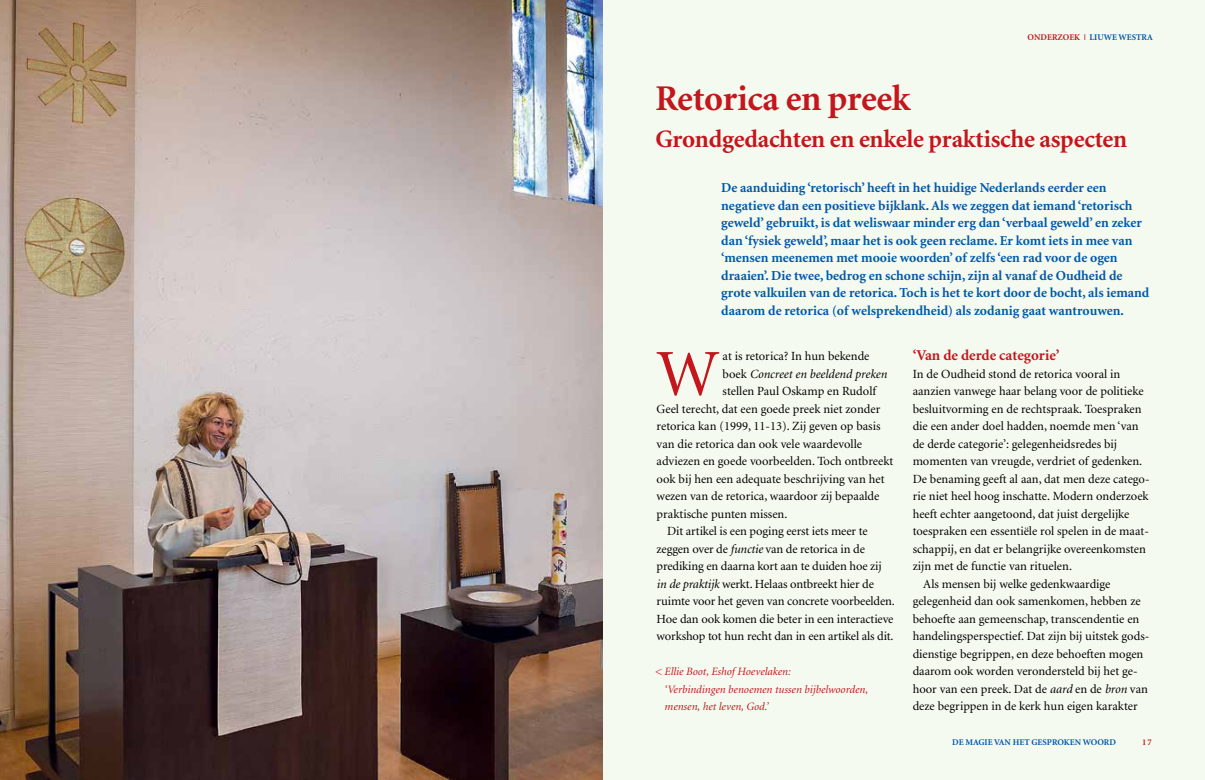
<style>
.page{position:relative;width:1205px;height:780px;background:#fff}
.page>*{position:absolute;margin:0;border:0;box-sizing:border-box;transform-origin:0 0}
.t1{font:66.38px "Minion";color:#c4161c}
.t2{font:700 36.25px "Minion";letter-spacing:-.01em;color:#c4161c}
.t3{font:700 25px "Minion";letter-spacing:-.01em;color:#c4161c}
.t4{font:700 15px "Minion";letter-spacing:-.005em;color:#c4161c}
.t5{font:700 13.75px/17.5px "Minion";color:#0058a9}
.t6{font:12.5px "Minion";color:#000}
.t7{font:italic 12.5px "Minion";color:#000}
.t8{font:italic 11.25px/17.5px "Minion";color:#c4161c}
.t9{font:700 8.75px "Minion";color:#0058a9}
.t10{font:700 8.75px "Minion";color:#c4161c}
.s1{color:#c4161c}
.s2{font-style:italic}
.s3{font-style:normal}
</style>
<div class="page">
<div style="left:602px;top:0;width:603px;height:780px;background:#f5faf0"></div>
<img style="left:0;top:0;width:602px;height:780px">
<p class="t9" style="left:1027px;top:32px;width:127px"><span class="s1">ONDERZOEK |</span> LIUWE WESTRA</p>
<h2 class="t2" style="left:655px;top:80px;width:257px">Retorica en preek</h2>
<h3 class="t3" style="left:655px;top:127px;width:473px">Grondgedachten en enkele praktische aspecten</h3>
<p class="t5" style="left:721px;top:179px;width:430px">De aanduiding ‘retorisch’ heeft in het huidige Nederlands eerder een negatieve dan een positieve bijklank. Als we zeggen dat iemand ‘retorisch geweld’ gebruikt, is dat weliswaar minder erg dan ‘verbaal geweld’ en zeker dan ‘fysiek geweld’, maar het is ook geen reclame. Er komt iets in mee van ‘mensen meenemen met mooie woorden’ of zelfs ‘een rad voor de ogen draaien’. Die twee, bedrog en schone schijn, zijn al vanaf de Oudheid de grote valkuilen van de retorica. Toch is het te kort door de bocht, als iemand daarom de retorica (of welsprekendheid) als zodanig gaat wantrouwen.</p>
<p class="t4" style="left:912px;top:348px;width:148px">‘Van de derde categorie’</p>
<p class="t6" style="left:912px;top:367px;width:209px">In de Oudheid stond de retorica vooral in</p>
<p class="t6" style="left:912px;top:385px;width:232px">aanzien vanwege haar belang voor de politieke</p>
<p class="t6" style="left:912px;top:402px;width:230px">besluitvorming en de rechtspraak. Toespraken</p>
<p class="t6" style="left:912px;top:420px;width:227px">die een ander doel hadden, noemde men ‘van</p>
<p class="t6" style="left:912px;top:437px;width:206px">de derde categorie’: gelegenheidsredes bij</p>
<p class="t6" style="left:912px;top:455px;width:231px">momenten van vreugde, verdriet of gedenken.</p>
<p class="t6" style="left:912px;top:472px;width:238px">De benaming geeft al aan, dat men deze catego-</p>
<p class="t6" style="left:912px;top:490px;width:238px">rie niet heel hoog inschatte. Modern onderzoek</p>
<p class="t6" style="left:912px;top:507px;width:218px">heeft echter aangetoond, dat juist dergelijke</p>
<p class="t6" style="left:912px;top:525px;width:238px">toespraken een essentiële rol spelen in de maat-</p>
<p class="t6" style="left:912px;top:542px;width:235px">schappij, en dat er belangrijke overeenkomsten</p>
<p class="t6" style="left:912px;top:560px;width:161px">zijn met de functie van rituelen.</p>
<p class="t6" style="left:923px;top:577px;width:189px">Als mensen bij welke gedenkwaardige</p>
<p class="t6" style="left:912px;top:595px;width:229px">gelegenheid dan ook samenkomen, hebben ze</p>
<p class="t6" style="left:912px;top:612px;width:228px">behoefte aan gemeenschap, transcendentie en</p>
<p class="t6" style="left:912px;top:630px;width:238px">handelingsperspectief. Dat zijn bij uitstek gods-</p>
<p class="t6" style="left:912px;top:647px;width:232px">dienstige begrippen, en deze behoeften mogen</p>
<p class="t6" style="left:912px;top:665px;width:226px">daarom ook worden verondersteld bij het ge-</p>
<p class="t6" style="left:912px;top:682px;width:237px">hoor van een preek. Dat de <span class="s2">aard</span> en de <span class="s2">bron</span> van</p>
<p class="t6" style="left:912px;top:700px;width:226px">deze begrippen in de kerk hun eigen karakter</p>
<h1 class="t1" style="left:656px;top:341px;width:64px">W</h1>
<p class="t6" style="left:722px;top:350px;width:148px">at is retorica? In hun bekende</p>
<p class="t7" style="left:722px;top:367px;width:166px"><span class="s3">boek</span> Concreet en beeldend preken</p>
<p class="t6" style="left:722px;top:385px;width:155px">stellen Paul Oskamp en Rudolf</p>
<p class="t6" style="left:656px;top:402px;width:225px">Geel terecht, dat een goede preek niet zonder</p>
<p class="t6" style="left:656px;top:420px;width:225px">retorica kan (1999, 11-13). Zij geven op basis</p>
<p class="t6" style="left:656px;top:437px;width:207px">van die retorica dan ook vele waardevolle</p>
<p class="t6" style="left:656px;top:455px;width:238px">adviezen en goede voorbeelden. Toch ontbreekt</p>
<p class="t6" style="left:656px;top:472px;width:229px">ook bij hen een adequate beschrijving van het</p>
<p class="t6" style="left:656px;top:490px;width:224px">wezen van de retorica, waardoor zij bepaalde</p>
<p class="t6" style="left:656px;top:507px;width:132px">praktische punten missen.</p>
<p class="t6" style="left:667px;top:525px;width:202px">Dit artikel is een poging eerst iets meer te</p>
<p class="t6" style="left:656px;top:542px;width:210px">zeggen over de <span class="s2">functie</span> van de retorica in de</p>
<p class="t6" style="left:656px;top:560px;width:227px">prediking en daarna kort aan te duiden hoe zij</p>
<p class="t6" style="left:656px;top:577px;width:219px"><span class="s2">in de praktijk</span> werkt. Helaas ontbreekt hier de</p>
<p class="t6" style="left:656px;top:595px;width:240px">ruimte voor het geven van concrete voorbeelden.</p>
<p class="t6" style="left:656px;top:612px;width:238px">Hoe dan ook komen die beter in een interactieve</p>
<p class="t6" style="left:656px;top:630px;width:238px">workshop tot hun recht dan in een artikel als dit.</p>
<p class="t8" style="left:664px;top:663px;width:205px;text-indent:-10px">&lt; Ellie Boot, Eshof Hoevelaken:<br>‘Verbindingen benoemen tussen bijbelwoorden, mensen, het leven, God.’</p>
<p class="t9" style="left:952px;top:738px;width:165px">DE MAGIE VAN HET GESPROKEN WOORD</p>
<p class="t10" style="left:1142px;top:738px;width:11px">17</p>
</div>
